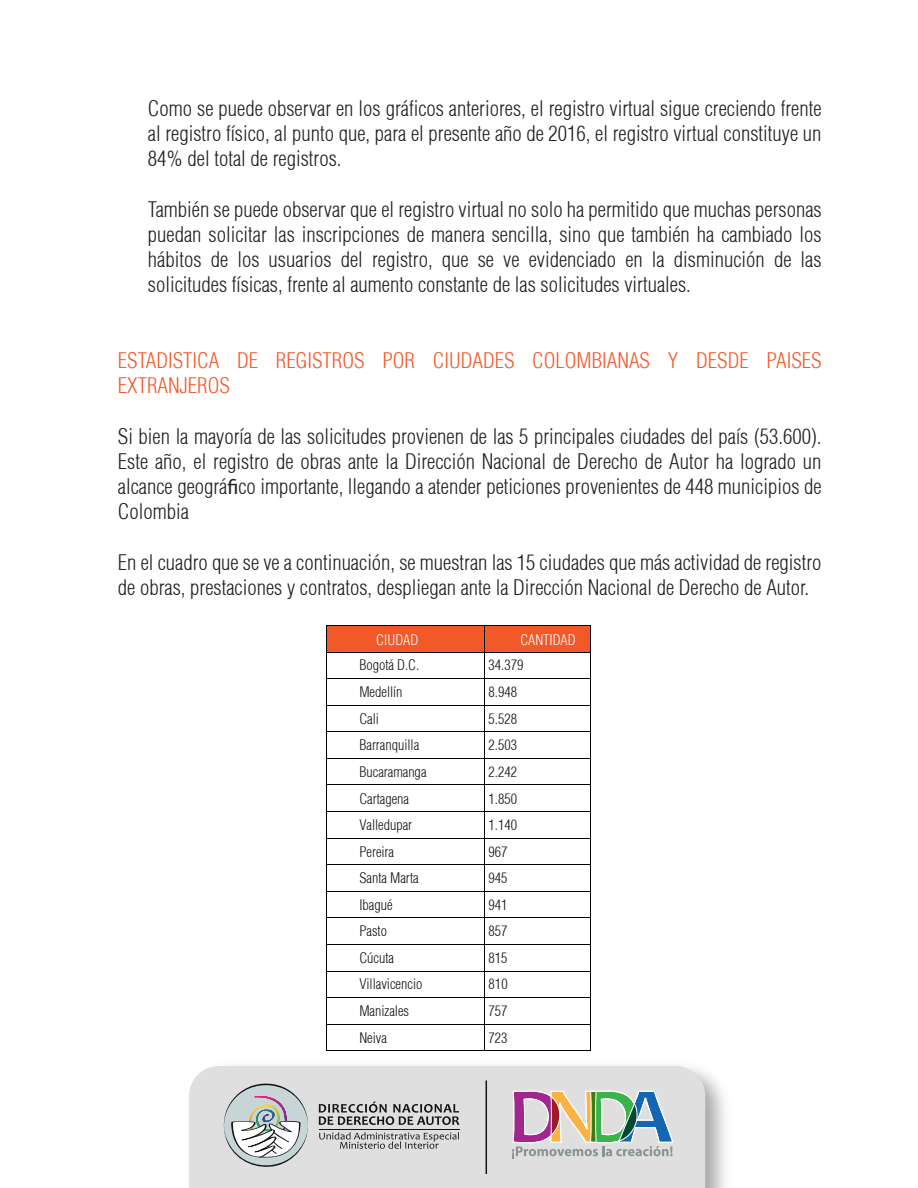
<style>
.page{position:relative;width:918px;height:1188px;background:#fff}
.page>*{position:absolute;margin:0;border:0;box-sizing:border-box;transform-origin:0 0}
.t1{font:300 condensed 21px/25.2px "Helvetica";color:#231f20;text-align:justify}
.t2{font:300 condensed 21px/25.2px "Helvetica";color:#f15929}
.t3{font:300 condensed 14.25px "Helvetica";color:#111416}
.t4{font:300 condensed 14.25px "Helvetica";color:#fff}
.s1{font-family:"Myriad Pro";font-weight:400;font-stretch:normal}
</style>
<div class="page">
<div style="left:327px;top:625px;width:263px;height:27px;background:#f15929"></div>
<img style="left:705px;top:1073px;width:20px;height:115px">
<div style="left:189px;top:1066px;width:516px;height:122px;background:#dedfde"></div>
<svg style="left:319px;top:1102px;width:140px;height:23px;background:#9ea0a0"></svg>
<svg style="left:319px;top:1132px;width:140px;height:17px;background:#b7b8b8"></svg>
<hr style="left:319px;top:1129px;width:140px;height:1px;background:#111416">
<svg style="left:222px;top:1082px;width:86px;height:88px"></svg>
<svg style="left:512px;top:1091px;width:161px;height:68px;background:#b7b7b5"></svg>
<hr style="left:486px;top:1080px;width:1px;height:94px;background:#111416">
<hr style="left:327px;top:625px;width:157px;height:1px;background:#000001">
<hr style="left:485px;top:625px;width:105px;height:1px;background:#000001">
<hr style="left:327px;top:652px;width:157px;height:1px;background:#000001">
<hr style="left:485px;top:652px;width:105px;height:1px;background:#000001">
<hr style="left:327px;top:678px;width:157px;height:1px;background:#000001">
<hr style="left:485px;top:678px;width:105px;height:1px;background:#000001">
<hr style="left:327px;top:705px;width:157px;height:1px;background:#000001">
<hr style="left:485px;top:705px;width:105px;height:1px;background:#000001">
<hr style="left:327px;top:731px;width:157px;height:1px;background:#000001">
<hr style="left:485px;top:731px;width:105px;height:1px;background:#000001">
<hr style="left:327px;top:758px;width:157px;height:1px;background:#000001">
<hr style="left:485px;top:758px;width:105px;height:1px;background:#000001">
<hr style="left:327px;top:785px;width:157px;height:1px;background:#000001">
<hr style="left:485px;top:785px;width:105px;height:1px;background:#000001">
<hr style="left:327px;top:811px;width:157px;height:1px;background:#000001">
<hr style="left:485px;top:811px;width:105px;height:1px;background:#000001">
<hr style="left:327px;top:838px;width:157px;height:1px;background:#000001">
<hr style="left:485px;top:838px;width:105px;height:1px;background:#000001">
<hr style="left:327px;top:864px;width:157px;height:1px;background:#000001">
<hr style="left:485px;top:864px;width:105px;height:1px;background:#000001">
<hr style="left:327px;top:891px;width:157px;height:1px;background:#000001">
<hr style="left:485px;top:891px;width:105px;height:1px;background:#000001">
<hr style="left:327px;top:918px;width:157px;height:1px;background:#000001">
<hr style="left:485px;top:918px;width:105px;height:1px;background:#000001">
<hr style="left:327px;top:944px;width:157px;height:1px;background:#000001">
<hr style="left:485px;top:944px;width:105px;height:1px;background:#000001">
<hr style="left:327px;top:971px;width:157px;height:1px;background:#000001">
<hr style="left:485px;top:971px;width:105px;height:1px;background:#000001">
<hr style="left:327px;top:997px;width:157px;height:1px;background:#000001">
<hr style="left:485px;top:997px;width:105px;height:1px;background:#000001">
<hr style="left:327px;top:1024px;width:157px;height:1px;background:#000001">
<hr style="left:485px;top:1024px;width:105px;height:1px;background:#000001">
<svg style="left:326px;top:625px;width:1px;height:426px"></svg>
<hr style="left:327px;top:1051px;width:157px;height:1px;background:#000001">
<svg style="left:484px;top:625px;width:1px;height:426px"></svg>
<hr style="left:485px;top:1051px;width:105px;height:1px;background:#000001">
<svg style="left:590px;top:625px;width:1px;height:426px"></svg>
<p class="t1" style="left:148px;top:96px;width:675px">Como se puede observar en los gráficos anteriores, el registro virtual sigue creciendo frente al registro físico, al punto que, para el presente año de 2016, el registro virtual constituye un 84% del total de registros.</p>
<p class="t1" style="left:148px;top:197px;width:675px">También se puede observar que el registro virtual no solo ha permitido que muchas personas puedan solicitar las inscripciones de manera sencilla, sino que también ha cambiado los hábitos de los usuarios del registro, que se ve evidenciado en la disminución de las solicitudes físicas, frente al aumento constante de las solicitudes virtuales.</p>
<p class="t2" style="left:118px;top:348px;width:705px">ESTADISTICA DE REGISTROS POR CIUDADES COLOMBIANAS Y DESDE PAISES<br>EXTRANJEROS</p>
<p class="t1" style="left:118px;top:423px;width:705px">Si bien la mayoría de las solicitudes provienen de las 5 principales ciudades del país (53.600).<br>Este año, el registro de obras ante la Dirección Nacional de Derecho de Autor ha logrado un alcance geográ<span class="s1">fi</span>co importante, llegando a atender peticiones provenientes de 448 municipios de Colombia</p>
<p class="t1" style="left:118px;top:549px;width:705px">En el cuadro que se ve a continuación, se muestran las 15 ciudades que más actividad de registro de obras, prestaciones y contratos, despliegan ante la Dirección Nacional de Derecho de Autor.</p>
<p class="t4" style="left:376px;top:631px;width:44px">CIUDAD</p>
<p class="t4" style="left:520px;top:631px;width:57px">CANTIDAD</p>
<p class="t3" style="left:359px;top:656px;width:62px">Bogotá D.C.</p>
<p class="t3" style="left:489px;top:656px;width:36px">34.379</p>
<p class="t3" style="left:359px;top:683px;width:45px">Medellín</p>
<p class="t3" style="left:489px;top:683px;width:30px">8.948</p>
<p class="t3" style="left:359px;top:710px;width:21px">Cali</p>
<p class="t3" style="left:489px;top:710px;width:30px">5.528</p>
<p class="t3" style="left:359px;top:736px;width:61px">Barranquilla</p>
<p class="t3" style="left:489px;top:736px;width:30px">2.503</p>
<p class="t3" style="left:359px;top:763px;width:69px">Bucaramanga</p>
<p class="t3" style="left:489px;top:763px;width:30px">2.242</p>
<p class="t3" style="left:359px;top:789px;width:51px">Cartagena</p>
<p class="t3" style="left:489px;top:789px;width:30px">1.850</p>
<p class="t3" style="left:359px;top:816px;width:54px">Valledupar</p>
<p class="t3" style="left:489px;top:816px;width:30px">1.140</p>
<p class="t3" style="left:359px;top:843px;width:36px">Pereira</p>
<p class="t3" style="left:489px;top:843px;width:21px">967</p>
<p class="t3" style="left:359px;top:869px;width:61px">Santa Marta</p>
<p class="t3" style="left:489px;top:869px;width:21px">945</p>
<p class="t3" style="left:359px;top:896px;width:35px">Ibagué</p>
<p class="t3" style="left:489px;top:896px;width:21px">941</p>
<p class="t3" style="left:359px;top:922px;width:29px">Pasto</p>
<p class="t3" style="left:489px;top:922px;width:21px">857</p>
<p class="t3" style="left:359px;top:949px;width:36px">Cúcuta</p>
<p class="t3" style="left:489px;top:949px;width:21px">815</p>
<p class="t3" style="left:359px;top:975px;width:65px">Villavicencio</p>
<p class="t3" style="left:489px;top:975px;width:21px">810</p>
<p class="t3" style="left:359px;top:1002px;width:51px">Manizales</p>
<p class="t3" style="left:489px;top:1002px;width:21px">757</p>
<p class="t3" style="left:359px;top:1029px;width:29px">Neiva</p>
<p class="t3" style="left:489px;top:1029px;width:21px">723</p>
</div>
